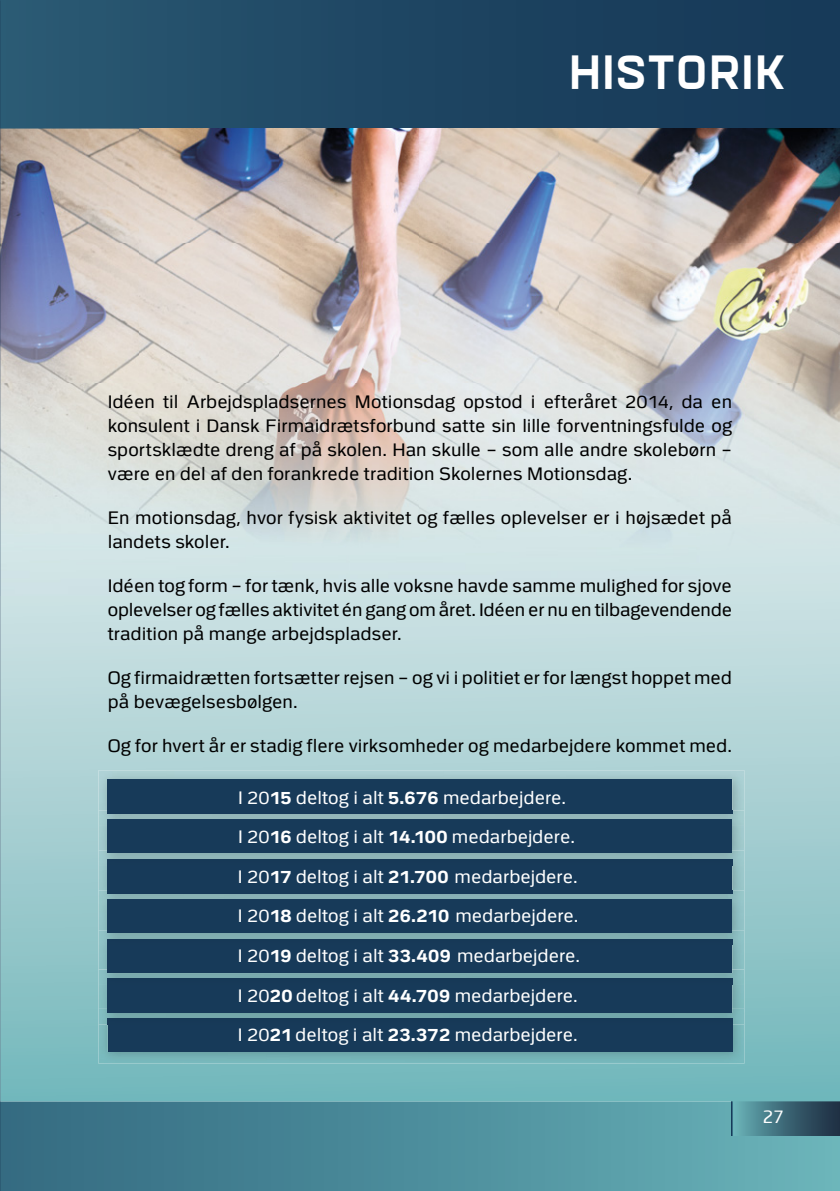
<style>
.page{position:relative;width:840px;height:1191px;background:#fff}
.page>*{position:absolute;margin:0;border:0;box-sizing:border-box;transform-origin:0 0}
.t1{font:700 48px "Firm";letter-spacing:.005em;color:#fff}
.t2{font:18px/24px "Politi";letter-spacing:.005em;color:#000;text-align:justify}
.t3{font:18px/39.6px "Politi";letter-spacing:.005em;color:#fff}
.t4{font:18px "Firm";color:#fff}
.s1{font-weight:700}
</style>
<div class="page">
<div style="left:0;top:0;width:839px;height:129px;background:linear-gradient(to right,#295872,#153655)"></div>
<svg style="left:1px;top:1101px;width:838px;height:90px;background:#4d8d9b"></svg>
<div style="left:732px;top:1101px;width:107px;height:35px;background:linear-gradient(to right,#66b0b6,#19273d)"></div>
<svg style="left:730px;top:1101px;width:2px;height:35px"></svg>
<svg style="left:1px;top:595px;width:838px;height:506px;background:#a9d0d3"></svg>
<img style="left:98px;top:1008px;width:646px;height:55px">
<div style="left:108px;top:1018px;width:623px;height:33px;background:#173a59"></div>
<img style="left:98px;top:1008px;width:645px;height:16px">
<img style="left:108px;top:1018px;width:623px;height:6px">
<div style="left:108px;top:979px;width:623px;height:33px;background:#173a59"></div>
<img style="left:98px;top:770px;width:645px;height:40px">
<div style="left:108px;top:779px;width:623px;height:34px;background:#173a59"></div>
<div style="left:108px;top:859px;width:623px;height:34px;background:#173a59"></div>
<img style="left:98px;top:969px;width:645px;height:16px">
<img style="left:108px;top:979px;width:623px;height:6px">
<div style="left:108px;top:939px;width:623px;height:34px;background:#173a59"></div>
<img style="left:98px;top:810px;width:645px;height:15px">
<img style="left:108px;top:810px;width:623px;height:3px">
<img style="left:98px;top:850px;width:645px;height:15px">
<img style="left:108px;top:859px;width:623px;height:6px">
<div style="left:108px;top:819px;width:623px;height:34px;background:#173a59"></div>
<img style="left:98px;top:890px;width:645px;height:15px">
<img style="left:108px;top:890px;width:623px;height:3px">
<img style="left:98px;top:930px;width:645px;height:15px">
<img style="left:108px;top:939px;width:623px;height:6px">
<div style="left:108px;top:899px;width:623px;height:34px;background:#173a59"></div>
<img style="left:1px;top:129px;width:139px;height:114px">
<img style="left:140px;top:129px;width:699px;height:114px">
<img style="left:1px;top:243px;width:838px;height:352px">
<img style="left:0;top:0;width:1px;height:1191px">
<h1 class="t1" style="left:568px;top:44px;width:217px">HISTORIK</h1>
<p class="t2" style="left:108px;top:390px;width:625px">Idéen til Arbejdspladsernes Motionsdag opstod i efteråret 2014, da en konsulent i Dansk Firmaidrætsforbund satte sin lille forventningsfulde og sportsklædte dreng af på skolen. Han skulle – som alle andre skolebørn – være en del af den forankrede tradition Skolernes Motionsdag.</p>
<p class="t2" style="left:108px;top:506px;width:625px">En motionsdag, hvor fysisk aktivitet og fælles oplevelser er i højsædet på landets skoler.</p>
<p class="t2" style="left:108px;top:574px;width:625px">Idéen tog form – for tænk, hvis alle voksne havde samme mulighed for sjove oplevelser og fælles aktivitet én gang om året. Idéen er nu en tilbagevendende tradition på mange arbejdspladser.</p>
<p class="t2" style="left:108px;top:666px;width:625px">Og firmaidrætten fortsætter rejsen – og vi i politiet er for længst hoppet med på bevægelsesbølgen.</p>
<p class="t2" style="left:108px;top:734px;width:625px">Og for hvert år er stadig flere virksomheder og medarbejdere kommet med.</p>
<p class="t3" style="left:238px;top:777px;width:329px">I 20<span class="s1">15</span> deltog i alt <span class="s1">5.676</span> medarbejdere.</p>
<p class="t3" style="left:238px;top:817px;width:338px">I 20<span class="s1">16</span> deltog i alt <span class="s1">14.100</span> medarbejdere.</p>
<p class="t3" style="left:238px;top:857px;width:341px">I 20<span class="s1">17</span> deltog i alt <span class="s1">21.700</span> medarbejdere.</p>
<p class="t3" style="left:238px;top:896px;width:343px">I 20<span class="s1">18</span> deltog i alt <span class="s1">26.210</span> medarbejdere.<br>I 20<span class="s1">19</span> deltog i alt <span class="s1">33.409</span> medarbejdere.<br>I 20<span class="s1">20</span> deltog i alt <span class="s1">44.709</span> medarbejdere.<br>I 20<span class="s1">21</span> deltog i alt <span class="s1">23.372</span> medarbejdere.</p>
<p class="t4" style="left:762px;top:1106px;width:22px">27</p>
</div>
